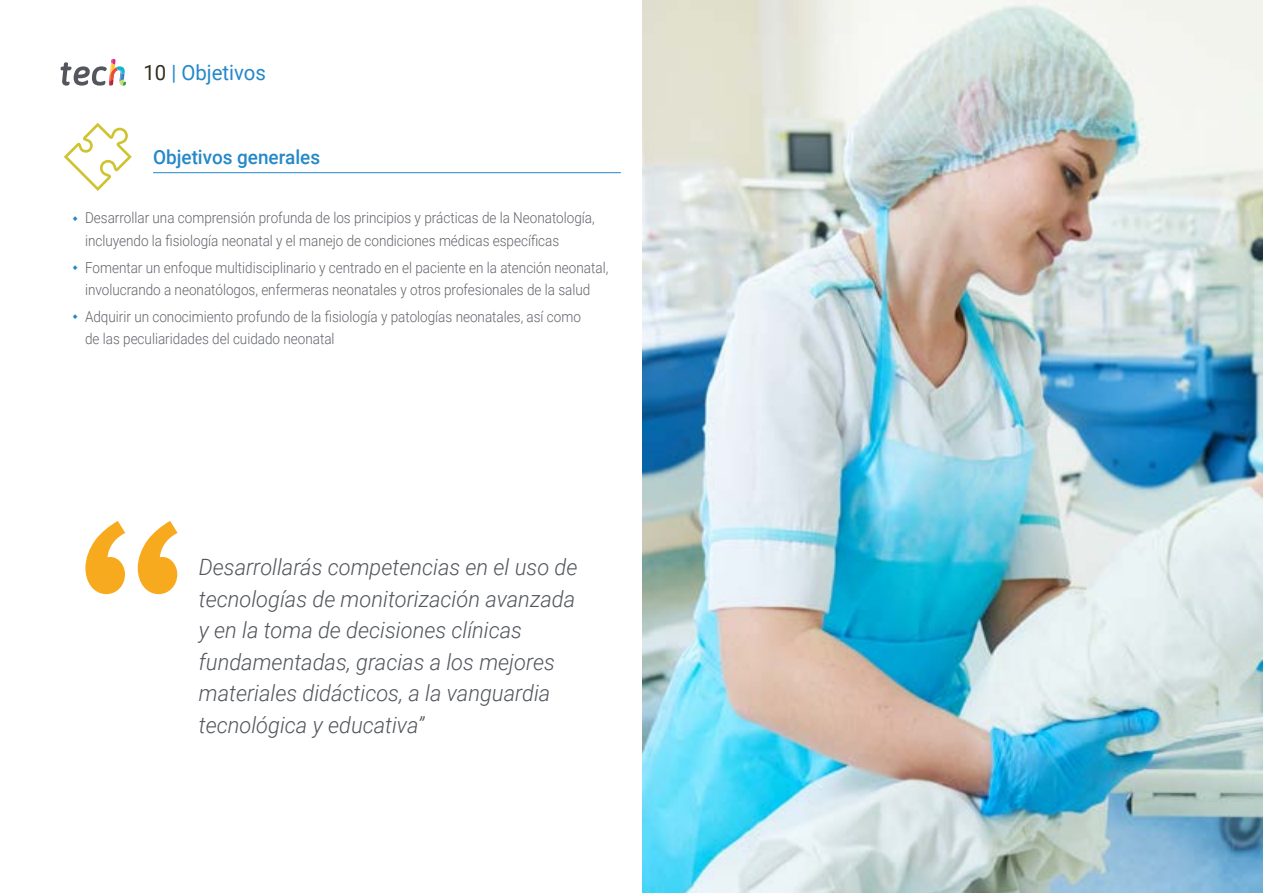
<style>
.page{position:relative;width:1263px;height:893px;background:#fff}
.page>*{position:absolute;margin:0;border:0;box-sizing:border-box;transform-origin:0 0}
.t1{font:italic 300 22.5px/31.5px "Roboto";color:#52555b}
.t2{font:21px "Roboto";color:#2488c9}
.t3{font:500 19.5px "Roboto";color:#2488c9}
.t4{font:300 15px/22.5px "Roboto";color:#61646a;scale:.9 1}
.s1{color:#312e20}
</style>
<div class="page">
<hr style="left:153px;top:172px;width:468px;height:1px;background:#2488c9">
<svg style="left:64px;top:123px;width:68px;height:68px"></svg>
<img style="left:642px;top:0;width:621px;height:893px">
<svg style="left:85px;top:521px;width:93px;height:73px"></svg>
<svg style="left:61px;top:59px;width:65px;height:27px"></svg>
<h2 class="t2" style="left:144px;top:57px;width:124px"><span class="s1">10</span> | Objetivos</h2>
<h3 class="t3" style="left:153px;top:144px;width:169px">Objetivos generales</h3>
<p class="t4" style="left:85px;top:206px;width:568px">Desarrollar una comprensión profunda de los principios y prácticas de la Neonatología, incluyendo la fisiología neonatal y el manejo de condiciones médicas específicas</p>
<p class="t4" style="left:85px;top:255px;width:583px">Fomentar un enfoque multidisciplinario y centrado en el paciente en la atención neonatal, involucrando a neonatólogos, enfermeras neonatales y otros profesionales de la salud</p>
<p class="t4" style="left:85px;top:305px;width:552px">Adquirir un conocimiento profundo de la fisiología y patologías neonatales, así como de las peculiaridades del cuidado neonatal</p>
<h1 class="t1" style="left:199px;top:551px;width:380px">Desarrollarás competencias en el uso de tecnologías de monitorización avanzada y en la toma de decisiones clínicas fundamentadas, gracias a los mejores materiales didácticos, a la vanguardia tecnológica y educativa”</h1>
</div>
